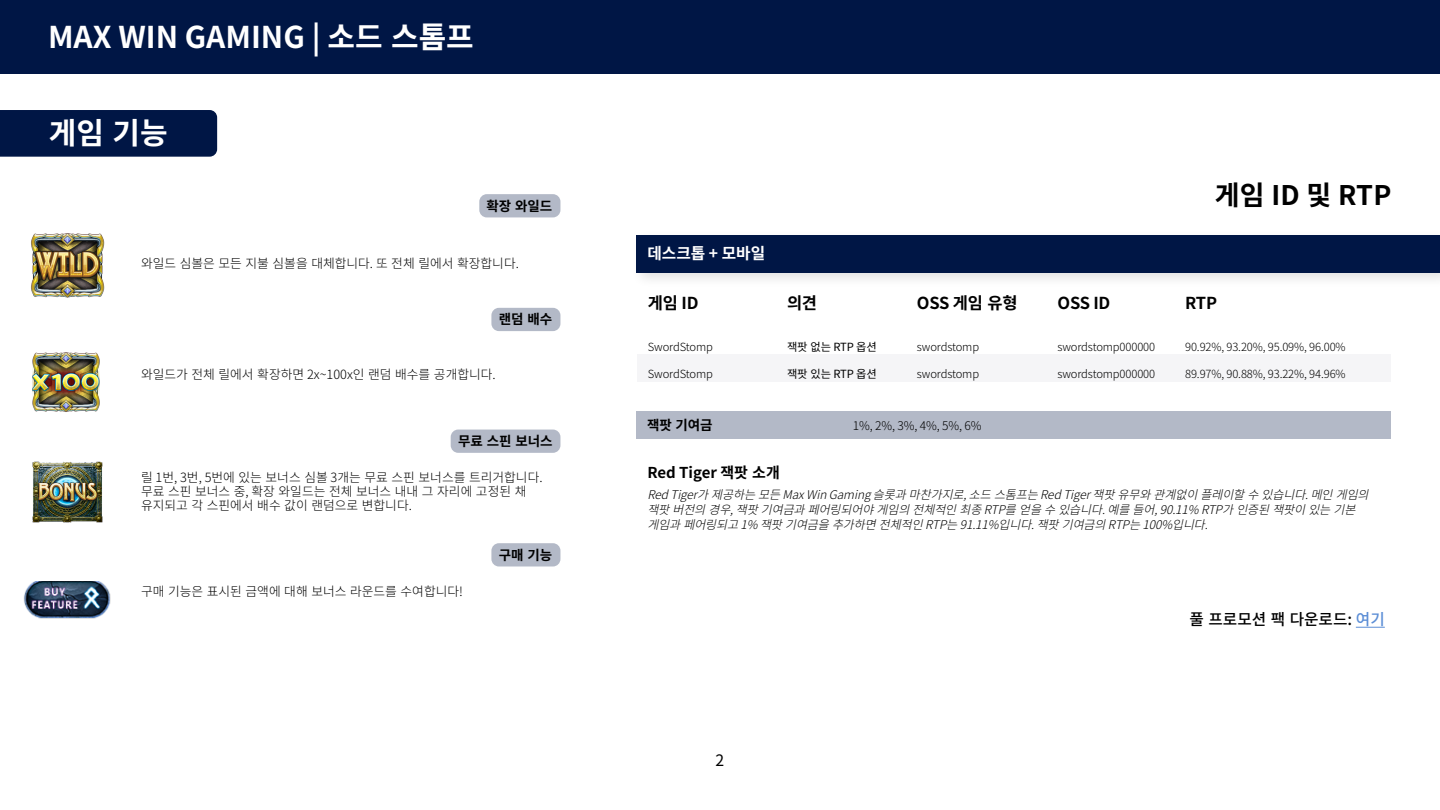
<style>
.page{position:relative;width:1440px;height:810px;background:#fff}
.page>*{position:absolute;margin:0;border:0;box-sizing:border-box;transform-origin:0 0}
.t1{font:700 30px "Noto Sans CJ Ktc";color:#fff}
.t2{font:700 27px "Noto Sans CJ Ktc";letter-spacing:.01em;color:#000}
.t3{font:700 16.5px "Noto Sans CJ Ktc";letter-spacing:-.01em;color:#000}
.t4{font:500 15.75px "Noto Sans CJ Ktc";color:#000}
.t5{font:700 15.75px "Noto Sans CJ Ktc";color:#fff}
.t6{font:15.75px "Noto Sans CJ Ktc";color:#000}
.t7{font:700 15px "Noto Sans CJ Ktc";color:#000}
.t8{font:700 13.5px "Noto Sans CJ Ktc";color:#000}
.t9{font:300 12.75px/13.9px "Noto Sans CJ Ktc";color:#000}
.t10{font:italic 300 12px/15px "Noto Sans CJ Ktc";color:#000}
.t11{font:300 12px "Noto Sans CJ Ktc";color:#000}
.t12{font:300 11.25px "Noto Sans CJ Ktc";letter-spacing:-.01em;color:#000}
.t13{font:11.25px "Noto Sans CJ Ktc";letter-spacing:-.01em;color:#000}
.s1{color:#5c8ed6}
</style>
<div class="page">
<div style="left:637px;top:354px;width:753px;height:28px;background:#f5f5f7"></div>
<div style="left:636px;top:411px;width:754px;height:28px;background:#b3b9c7"></div>
<img style="left:31px;top:233px;width:74px;height:65px">
<img style="left:32px;top:352px;width:68px;height:60px">
<div style="left:0;top:110px;width:217px;height:47px;background:#001645"></div>
<div style="left:630px;top:229px;width:810px;height:59px;background:#000;opacity:.12"></div>
<div style="left:636px;top:235px;width:804px;height:37px;background:#001645"></div>
<div style="left:479px;top:194px;width:81px;height:23px;background:#b3b9c7;border-radius:8px"></div>
<div style="left:491px;top:308px;width:69px;height:23px;background:#b3b9c7;border-radius:8px"></div>
<div style="left:0;top:0;width:1440px;height:74px;background:#001645"></div>
<svg style="left:1356px;top:627px;width:29px;height:1px"></svg>
<img style="left:32px;top:461px;width:71px;height:62px">
<div style="left:451px;top:430px;width:109px;height:23px;background:#b3b9c7;border-radius:8px"></div>
<img style="left:24px;top:582px;width:87px;height:37px">
<div style="left:491px;top:543px;width:69px;height:23px;background:#b3b9c7;border-radius:8px"></div>
<h1 class="t1" style="left:48px;top:20px;width:427px">MAX WIN GAMING | 소드 스톰프</h1>
<h1 class="t1" style="left:49px;top:117px;width:120px">게임 기능</h1>
<p class="t8" style="left:486px;top:198px;width:67px">확장 와일드</p>
<p class="t9" style="left:141px;top:256px;width:379px">와일드 심볼은 모든 지불 심볼을 대체합니다. 또 전체 릴에서 확장합니다.</p>
<p class="t8" style="left:499px;top:312px;width:55px">랜덤 배수</p>
<p class="t9" style="left:141px;top:367px;width:356px">와일드가 전체 릴에서 확장하면 2x~100x인 랜덤 배수를 공개합니다.</p>
<p class="t8" style="left:458px;top:434px;width:96px">무료 스핀 보너스</p>
<p class="t9" style="left:141px;top:471px;width:403px">릴 1번, 3번, 5번에 있는 보너스 심볼 3개는 무료 스핀 보너스를 트리거합니다. 무료 스핀 보너스 중, 확장 와일드는 전체 보너스 내내 그 자리에 고정된 채 유지되고 각 스핀에서 배수 값이 랜덤으로 변합니다.</p>
<p class="t9" style="left:141px;top:584px;width:324px">구매 기능은 표시된 금액에 대해 보너스 라운드를 수여합니다!</p>
<p class="t8" style="left:499px;top:547px;width:55px">구매 기능</p>
<h3 class="t5" style="left:647px;top:245px;width:119px">데스크톱 + 모바일</h3>
<h3 class="t3" style="left:648px;top:294px;width:52px">게임 ID</h3>
<p class="t12" style="left:648px;top:340px;width:67px">SwordStomp</p>
<p class="t12" style="left:648px;top:368px;width:67px">SwordStomp</p>
<h3 class="t3" style="left:787px;top:294px;width:32px">의견</h3>
<p class="t13" style="left:787px;top:340px;width:91px">잭팟 없는 RTP 옵션</p>
<p class="t13" style="left:787px;top:368px;width:91px">잭팟 있는 RTP 옵션</p>
<h3 class="t3" style="left:917px;top:294px;width:102px">OSS 게임 유형</h3>
<p class="t12" style="left:917px;top:340px;width:64px">swordstomp</p>
<p class="t12" style="left:917px;top:368px;width:64px">swordstomp</p>
<p class="t8" style="left:647px;top:418px;width:67px">잭팟 기여금</p>
<p class="t11" style="left:853px;top:418px;width:130px">1%, 2%, 3%, 4%, 5%, 6%</p>
<h2 class="t2" style="left:1215px;top:180px;width:178px">게임 ID 및 RTP</h2>
<h3 class="t3" style="left:1057px;top:294px;width:54px">OSS ID</h3>
<p class="t12" style="left:1057px;top:340px;width:99px">swordstomp000000</p>
<p class="t12" style="left:1057px;top:368px;width:99px">swordstomp000000</p>
<h3 class="t3" style="left:1185px;top:294px;width:33px">RTP</h3>
<p class="t12" style="left:1185px;top:340px;width:162px">90.92%, 93.20%, 95.09%, 96.00%</p>
<p class="t12" style="left:1185px;top:368px;width:162px">89.97%, 90.88%, 93.22%, 94.96%</p>
<p class="t7" style="left:647px;top:464px;width:134px">Red Tiger 잭팟 소개</p>
<p class="t10" style="left:647px;top:488px;width:730px">RedTiger가제공하는모든MaxWinGaming슬롯과마찬가지로,소드스톰프는RedTiger잭팟유무와관계없이플레이할수있습니다.메인게임의 잭팟버전의경우,잭팟기여금과페어링되어야게임의전체적인최종RTP를얻을수있습니다.예를들어,90.11%RTP가인증된잭팟이있는기본 게임과페어링되고1%잭팟기여금을추가하면전체적인RTP는91.11%입니다.잭팟기여금의RTP는100%입니다.</p>
<h3 class="t6" style="left:716px;top:751px;width:10px">2</h3>
<h3 class="t4" style="left:1190px;top:610px;width:197px">풀 프로모션 팩 다운로드: <span class="s1">여기</span></h3>
</div>
